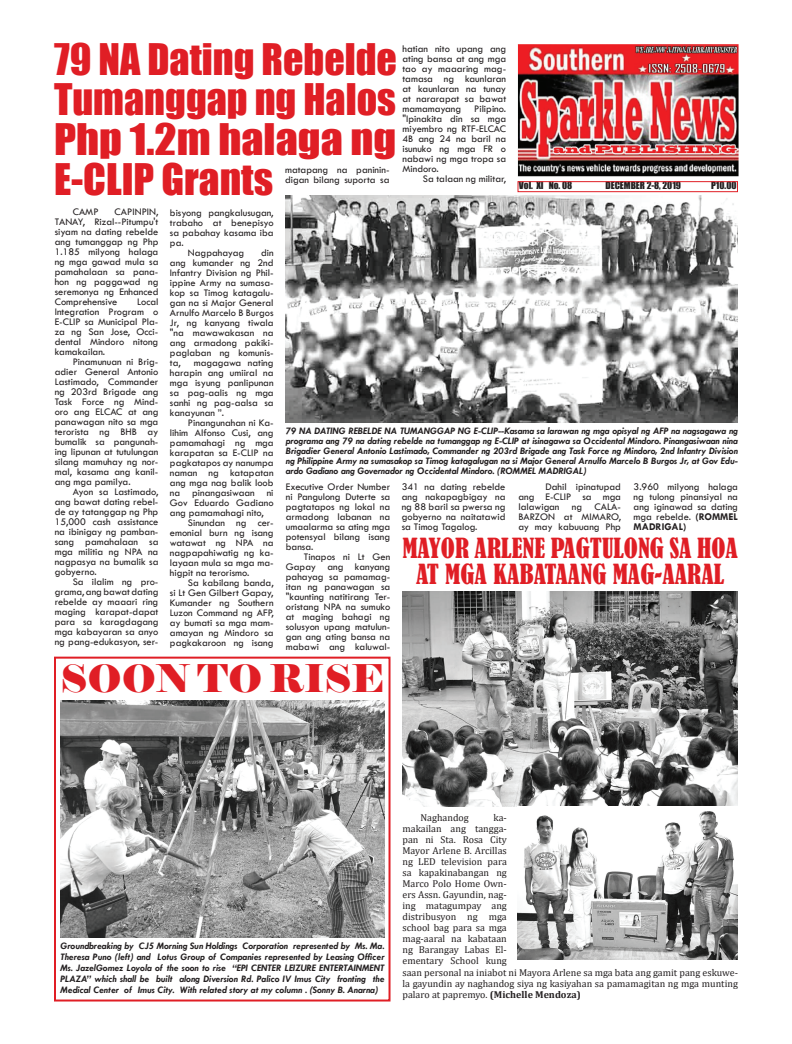
<style>
.page{position:relative;width:792px;height:1044px;background:#fff}
.page>*{position:absolute;margin:0;border:0;box-sizing:border-box;transform-origin:0 0}
.t1{font:40px/40px "Impact";color:#e01e25;text-align:justify}
.t2{font:38px "Elephant";color:#e01e25}
.t3{font:condensed 26px/26px "Bernard";color:#e01e25;text-align:center}
.t4{font:10.4px/10px "Tw Cen";color:#231f20;text-align:justify}
.t5{font:italic 700 10px/11px "Tw Cen";color:#231f20;text-align:justify}
.t6{font:10px/11px "Cambria";color:#231f20;text-align:justify}
.t7{font:9.5px "Impact";color:#231f20}
.s1{font-weight:700}
</style>
<div class="page">
<img style="left:402px;top:592px;width:336px;height:214px">
<div style="left:518px;top:181px;width:220px;height:11px;border:1px solid #e01e25"></div>
<img style="left:518px;top:44px;width:220px;height:133px">
<img style="left:60px;top:701px;width:324px;height:237px">
<div style="left:54px;top:657px;width:337px;height:345px;border:2px solid #e01e25"></div>
<img style="left:518px;top:811px;width:220px;height:149px">
<img style="left:285px;top:196px;width:453px;height:227px">
<h1 class="t1" style="left:54px;top:39px;width:345px">79 NA Dating Rebelde Tumanggap ng Halos Php 1.2m halaga ng E-CLIP Grants</h1>
<p class="t4" style="left:73px;top:207px;width:27px">CAMP</p>
<p class="t4" style="left:402px;top:44px;width:105px">hatian nito upang ang ating bansa at ang mga tao ay maaaring mag&shy;tamasa ng kaunlaran at kaunlaran na tunay at nararapat sa bawat mamamayang Pilipino. "Ipinakita din sa mga miyembro ng RTF-ELCAC 4B ang 24 na baril na isunuko ng mga FR o nabawi ng mga tropa sa Mindoro.</p>
<p class="t4" style="left:423px;top:174px;width:85px">Sa talaan ng militar,</p>
<p class="t4" style="left:285px;top:164px;width:106px">matapang na paninin&shy;digan bilang suporta sa</p>
<p class="t7" style="left:519px;top:178px;width:55px">Vol. XI No. 08</p>
<p class="t7" style="left:606px;top:178px;width:77px">DECEMBER 2-8, 2019</p>
<p class="t7" style="left:711px;top:178px;width:27px">P10.00</p>
<p class="t4" style="left:55px;top:207px;width:105px;text-indent:60px">CAPINPIN, TANAY, Rizal--Pitumpu't siyam na dating rebelde ang tumanggap ng Php 1.185 milyong halaga ng mga gawad mula sa pamahalaan sa pana&shy;hon ng paggawad ng seremonya ng Enhanced Comprehensive</p>
<p class="t4" style="left:170px;top:207px;width:105px">bisyong pangkalusugan,</p>
<p class="t4" style="left:170px;top:217px;width:105px">trabaho at benepisyo</p>
<p class="t4" style="left:170px;top:227px;width:105px">sa pabahay kasama iba</p>
<p class="t4" style="left:170px;top:237px;width:15px">pa.</p>
<p class="t4" style="left:188px;top:247px;width:58px">Nagpahayag</p>
<p class="t4" style="left:170px;top:247px;width:105px;text-indent:91px">din ang kumander ng 2nd Infantry Division ng Phil&shy;ippine Army na sumasa&shy;kop sa Timog katagalu&shy;gan na si Major General Arnulfo Marcelo B Burgos Jr, ng kanyang tiwala "na mawawakasan na ang armadong pakiki&shy;paglaban ng komunis&shy;ta,</p>
<p class="t4" style="left:55px;top:297px;width:105px;text-indent:82px">Local Integration Program o E-CLIP sa Municipal Pla&shy;za ng San Jose, Occi&shy;dental Mindoro nitong kamakailan.</p>
<p class="t4" style="left:55px;top:357px;width:105px;text-indent:18px">Pinamunuan ni Brig&shy;adier General Antonio Lastimado, Commander ng 203rd Brigade ang Task Force ng Mind&shy;oro ang ELCAC at ang panawagan nito sa mga terorista ng BHB ay bumalik sa pangunah&shy;ing lipunan at tutulungan silang mamuhay ng nor&shy;mal, kasama ang kanil&shy;ang mga pamilya.</p>
<p class="t4" style="left:55px;top:487px;width:105px;text-indent:18px">Ayon sa Lastimado, ang bawat dating rebel&shy;de ay tatanggap ng Php 15,000 cash assistance na ibinigay ng pamban&shy;sang pamahalaan sa mga militia ng NPA na nagpasya na bumalik sa gobyerno.</p>
<p class="t4" style="left:55px;top:577px;width:105px;text-indent:18px">Sa ilalim ng pro&shy;grama, ang bawat dating rebelde ay maaari ring maging karapat-dapat para sa karagdagang mga kabayaran sa anyo ng pang-edukasyon, ser-</p>
<p class="t4" style="left:170px;top:357px;width:105px;text-indent:24px">magagawa nating harapin ang umiiral na mga isyung panlipunan sa pag-aalis ng mga sanhi ng pag-aalsa sa kanayunan ”.</p>
<p class="t4" style="left:188px;top:417px;width:87px">Pinangunahan ni Ka-</p>
<p class="t4" style="left:170px;top:427px;width:105px">lihim Alfonso Cusi, ang</p>
<p class="t4" style="left:170px;top:437px;width:105px">pamamahagi ng mga</p>
<p class="t4" style="left:170px;top:447px;width:105px">karapatan sa E-CLIP na</p>
<p class="t4" style="left:170px;top:457px;width:105px">pagkatapos ay nanumpa</p>
<p class="t4" style="left:170px;top:467px;width:105px">naman ng katapatan</p>
<p class="t4" style="left:170px;top:477px;width:105px">ang mga nag balik loob</p>
<p class="t4" style="left:170px;top:487px;width:105px">na pinangasiwaan ni</p>
<p class="t4" style="left:170px;top:497px;width:105px">Gov Eduardo Gadiano</p>
<p class="t4" style="left:170px;top:507px;width:95px">ang pamamahagi nito,</p>
<p class="t4" style="left:188px;top:517px;width:87px">Sinundan ng cer-</p>
<p class="t4" style="left:170px;top:527px;width:105px">emonial burn ng isang</p>
<p class="t4" style="left:170px;top:537px;width:105px">watawat ng NPA na</p>
<p class="t4" style="left:170px;top:547px;width:105px">nagpapahiwatig ng ka-</p>
<p class="t4" style="left:170px;top:557px;width:105px">layaan mula sa mga ma-</p>
<p class="t4" style="left:170px;top:567px;width:81px">higpit na terorismo.</p>
<p class="t4" style="left:188px;top:577px;width:87px">Sa kabilang banda,</p>
<p class="t4" style="left:170px;top:587px;width:105px">si Lt Gen Gilbert Gapay,</p>
<p class="t4" style="left:170px;top:597px;width:105px">Kumander ng Southern</p>
<p class="t4" style="left:170px;top:607px;width:105px">Luzon Command ng AFP,</p>
<p class="t4" style="left:170px;top:617px;width:105px">ay bumati sa mga mam-</p>
<p class="t4" style="left:170px;top:627px;width:105px">amayan ng Mindoro sa</p>
<p class="t4" style="left:170px;top:637px;width:105px">pagkakaroon ng isang</p>
<p class="t5" style="left:286px;top:426px;width:454px;line-height:10px">79 NA DATING REBELDE NA TUMANGGAP NG E-CLIP--Kasama sa larawan ng mga opisyal ng AFP na nagsagawa ng programa ang 79 na dating rebelde na tumanggap ng E-CLIP at isinagawa sa Occidental Mindoro. Pinangasiwaan nina Brigadier General Antonio Lastimado, Commander ng 203rd Brigade ang Task Force ng Mindoro, 2nd Infantry Division ng Philippine Army na sumasakop sa Timog katagalugan na si Major General Arnulfo Marcelo B Burgos Jr, at Gov Edu&shy;ardo Gadiano ang Governador ng Occidental Mindoro. (ROMMEL MADRIGAL)</p>
<p class="t4" style="left:402px;top:481px;width:105px">341 na dating rebelde ang nakapagbigay na ng 88 baril sa pwersa ng gobyerno na naitatawid sa Timog Tagalog.</p>
<p class="t4" style="left:518px;top:481px;width:104px;text-indent:27px">Dahil ipinatupad ang E-CLIP sa mga lalawigan ng CALA-BARZON at MIMARO, ay may kabuuang Php</p>
<p class="t4" style="left:634px;top:481px;width:106px">3.960 milyong halaga ng tulong pinansiyal na ang iginawad sa dating mga rebelde. <span class="s1">(ROMMEL MADRIGAL)</span></p>
<p class="t4" style="left:286px;top:481px;width:106px">Executive Order Number ni Pangulong Duterte sa pagtatapos ng lokal na armadong labanan na umaalarma sa ating mga potensyal bilang isang bansa.</p>
<p class="t4" style="left:286px;top:551px;width:106px;text-indent:18px">Tinapos ni Lt Gen Gapay ang kanyang pahayag sa pamamag&shy;itan ng panawagan sa "kaunting natitirang Ter&shy;oristang NPA na sumuko at maging bahagi ng solusyon upang matulun&shy;gan ang ating bansa na mabawi ang kaluwal-</p>
<h3 class="t3" style="left:402px;top:536px;width:337px">MAYOR ARLENE PAGTULONG SA HOA<br>AT MGA KABATAANG MAG-AARAL</h3>
<h2 class="t2" style="left:60px;top:655px;width:325px">SOON TO RISE</h2>
<p class="t5" style="left:60px;top:940px;width:326px">Groundbreaking by CJ5 Morning Sun Holdings Corporation represented by Ms. Ma.<br>Theresa Puno (left) and Lotus Group of Companies represented by Leasing Officer Ms. JazelGomez Loyola of the soon to rise “EPI CENTER LEIZURE ENTERTAINMENT PLAZA” which shall be built along Diversion Rd. Palico IV Imus City fronting the Medical Center of Imus City. With related story at my column . (Sonny B. Anarna)</p>
<p class="t6" style="left:402px;top:812px;width:106px;text-indent:91px">ka&shy;makailan ang tangga&shy;pan ni Sta. Rosa City Mayor Arlene B. Arcillas ng LED television para sa kapakinabangan ng Marco Polo Home Own&shy;ers Assn. Gayundin, nag&shy;ing matagumpay ang distribusyon ng mga school bag para sa mga mag-aaral na kabataan ng Barangay Labas El&shy;ementary School kung</p>
<p class="t6" style="left:420px;top:812px;width:50px">Naghandog</p>
<p class="t6" style="left:402px;top:967px;width:337px">saan personal na iniabot ni Mayora Arlene sa mga bata ang gamit pang eskuwe&shy;la gayundin ay naghandog siya ng kasiyahan sa pamamagitan ng mga munting palaro at papremyo. <span class="s1">(Michelle Mendoza)</span></p>
</div>
